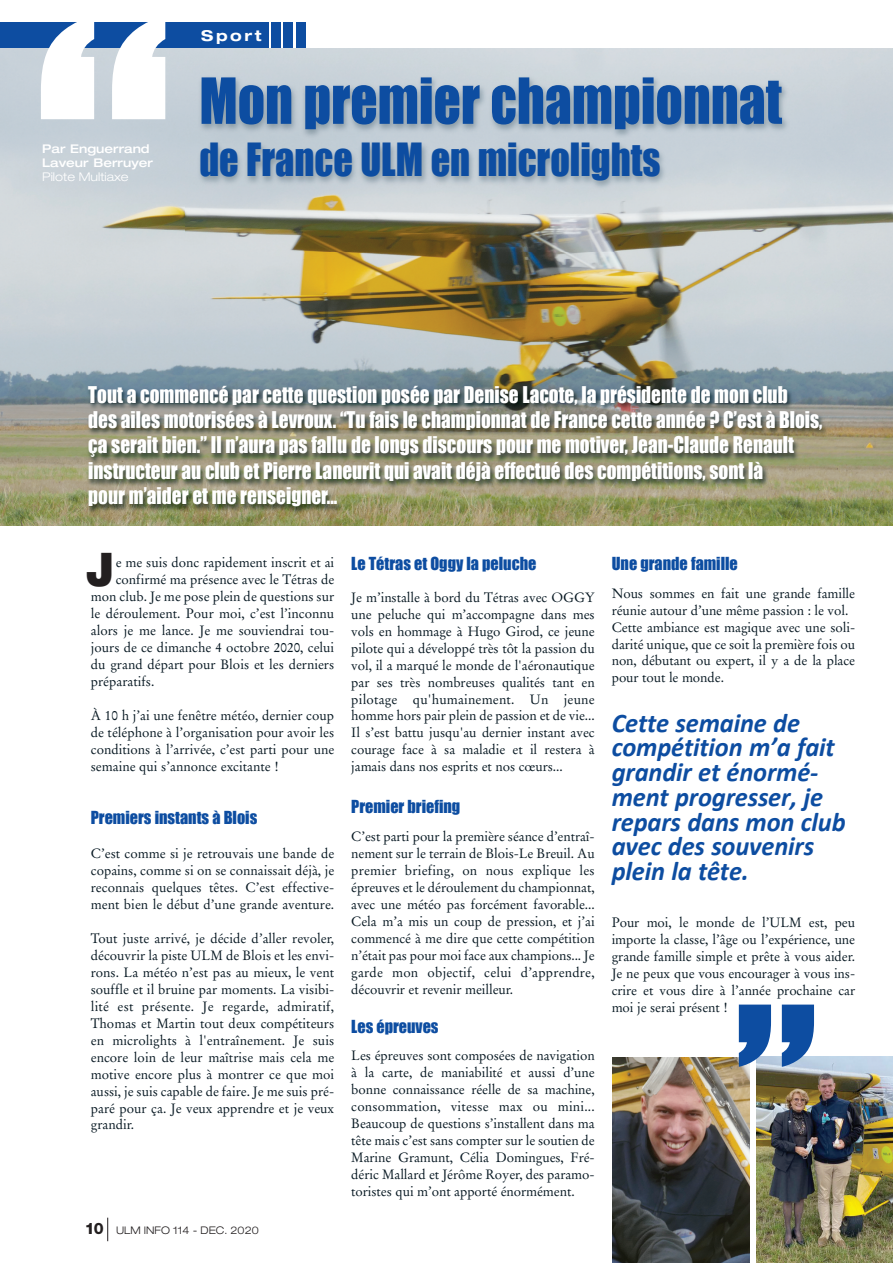
<style>
.page{position:relative;width:893px;height:1263px;background:#fff}
.page>*{position:absolute;margin:0;border:0;box-sizing:border-box;transform-origin:0 0}
.t1{font:402.45px "Impact";color:#fff}
.t2{font:243.3px "Impact";color:#0d4da1}
.t3{font:58.65px "Impact";color:#0d4da1;scale:.91 1}
.t4{font:900 46.5px "Helvetica Neue";color:#231f20}
.t5{font:42px "Impact";color:#0d4da1;scale:.91 1}
.t6{font:italic 700 27px/24.8px "Calibri";letter-spacing:-.005em;color:#0d4da1}
.t7{font:21.15px/25.3px "Impact";color:#fff;scale:.91 1}
.t8{font:16.5px "Impact";color:#0d4da1}
.t9{font:700 expanded 15px "Helvetica Neue";letter-spacing:.17em;color:#fff}
.t10{font:13.5px/17px "Stempel Garamond";color:#071822;text-align:justify}
.t11{font:500 expanded 12px/14.4px "Helvetica Neue";color:#fff}
.t12{font:300 expanded 12px "Helvetica Neue";color:#fff}
.t13{font:300 expanded 10.5px "Helvetica Neue";color:#231f20}
.s1{font-weight:800;font-stretch:normal;font-size:15.75px}
</style>
<div class="page">
<img style="left:0;top:48px;width:892px;height:477px">
<svg style="left:107px;top:1218px;width:1px;height:23px"></svg>
<img style="left:75px;top:375px;width:779px;height:151px">
<div style="left:271px;top:22px;width:9px;height:26px;background:#0d4da1"></div>
<div style="left:284px;top:22px;width:9px;height:26px;background:#0d4da1"></div>
<div style="left:296px;top:22px;width:10px;height:26px;background:#0d4da1"></div>
<div style="left:0;top:22px;width:268px;height:26px;background:#0d4da1"></div>
<img style="left:186px;top:56px;width:707px;height:195px">
<img style="left:612px;top:1057px;width:138px;height:206px">
<img style="left:757px;top:1056px;width:136px;height:207px">
<h1 class="t1" style="left:34px;top:-71px;width:140px">“</h1>
<p class="t11" style="left:42px;top:142px;width:112px">Par Enguerrand<br>Laveur Berruyer</p>
<p class="t12" style="left:42px;top:173px;width:88px">Pilote Multiaxe</p>
<p class="t9" style="left:201px;top:30px;width:62px">Sport</p>
<h3 class="t3" style="left:199px;top:65px;width:642px">Mon premier championnat</h3>
<h3 class="t5" style="left:199px;top:134px;width:508px">de France ULM en microlights</h3>
<p class="t7" style="left:88px;top:381px;width:808px">tout a commencé par cette question posée par Denise Lacote, la présidente de mon club<br>des ailes motorisées à Levroux. “tu fais le championnat de France cette année ? C’est à Blois, ça serait bien.” Il n’aura pas fallu de longs discours pour me motiver, Jean-Claude renault instructeur au club et Pierre Laneurit qui avait déjà effectué des compétitions, sont là<br>pour m’aider et me renseigner...</p>
<h3 class="t4" style="left:86px;top:553px;width:30px">J</h3>
<p class="t10" style="left:116px;top:555px;width:220px">e me suis donc rapidement inscrit et ai</p>
<p class="t10" style="left:116px;top:572px;width:220px">confirmé ma présence avec le Tétras de</p>
<p class="t10" style="left:91px;top:589px;width:245px">mon club. Je me pose plein de questions sur</p>
<p class="t10" style="left:91px;top:606px;width:245px">le déroulement. Pour moi, c’est l’inconnu</p>
<p class="t10" style="left:91px;top:623px;width:245px">alors je me lance. Je me souviendrai tou-</p>
<p class="t10" style="left:91px;top:640px;width:245px">jours de ce dimanche 4 octobre 2020, celui</p>
<p class="t10" style="left:91px;top:657px;width:245px">du grand départ pour Blois et les derniers</p>
<p class="t10" style="left:91px;top:674px;width:65px">préparatifs.</p>
<p class="t10" style="left:91px;top:708px;width:245px">À 10 h j’ai une fenêtre météo, dernier coup de téléphone à l’organisation pour avoir les conditions à l’arrivée, c’est parti pour une semaine qui s’annonce excitante !</p>
<p class="t8" style="left:91px;top:807px;width:168px">Premiers instants à Blois</p>
<p class="t10" style="left:91px;top:846px;width:245px">C’est comme si je retrouvais une bande de copains, comme si on se connaissait déjà, je reconnais quelques têtes. C’est effective&shy;ment bien le début d’une grande aventure.</p>
<p class="t10" style="left:91px;top:931px;width:245px">Tout juste arrivé, je décide d’aller revoler, découvrir la piste ULM de Blois et les envi&shy;rons. La météo n’est pas au mieux, le vent souffle et il bruine par moments. La visibi&shy;lité est présente. Je regarde, admiratif, Thomas et Martin tout deux compétiteurs en microlights à l'entraînement. Je suis encore loin de leur maîtrise mais cela me motive encore plus à montrer ce que moi aussi, je suis capable de faire. Je me suis pré&shy;paré pour ça. Je veux apprendre et je veux grandir.</p>
<p class="t13" style="left:85px;top:1226px;width:175px"><span class="s1">10</span> ULM INFO 114 - DEC. 2020</p>
<p class="t8" style="left:351px;top:553px;width:187px">Le tétras et Oggy la peluche</p>
<p class="t10" style="left:351px;top:590px;width:245px">Je m’installe à bord du Tétras avec OGGY une peluche qui m’accompagne dans mes vols en hommage à Hugo Girod, ce jeune pilote qui a développé très tôt la passion du vol, il a marqué le monde de l'aéronautique par ses très nombreuses qualités tant en pilotage qu'humainement. Un jeune homme hors pair plein de passion et de vie...<br>Il s’est battu jusqu'au dernier instant avec courage face à sa maladie et il restera à jamais dans nos esprits et nos cœurs...</p>
<p class="t8" style="left:351px;top:797px;width:111px">Premier briefing</p>
<p class="t10" style="left:351px;top:829px;width:245px">C’est parti pour la première séance d’entraî&shy;nement sur le terrain de Blois-Le Breuil. Au premier briefing, on nous explique les épreuves et le déroulement du championnat, avec une météo pas forcément favorable...<br>Cela m’a mis un coup de pression, et j’ai commencé à me dire que cette compétition n’était pas pour moi face aux champions... Je garde mon objectif, celui d’apprendre, découvrir et revenir meilleur.</p>
<p class="t8" style="left:351px;top:1016px;width:89px">Les épreuves</p>
<p class="t10" style="left:351px;top:1048px;width:245px">Les épreuves sont composées de navigation à la carte, de maniabilité et aussi d’une bonne connaissance réelle de sa machine, consommation, vitesse max ou mini...<br>Beaucoup de questions s’installent dans ma tête mais c’est sans compter sur le soutien de Marine Gramunt, Célia Domingues, Fré&shy;déric Mallard et Jérôme Royer, des paramo&shy;toristes qui m’ont apporté énormément.</p>
<p class="t8" style="left:612px;top:553px;width:128px">Une grande famille</p>
<p class="t10" style="left:612px;top:586px;width:245px;text-align:left">Nous sommes en fait une grande famille réunie autour d’une même passion : le vol.<br>Cette ambiance est magique avec une soli&shy;darité unique, que ce soit la première fois ou non, débutant ou expert, il y a de la place pour tout le monde.</p>
<h3 class="t6" style="left:612px;top:710px;width:235px">Cette semaine de compétition m’a fait grandir et énormé&shy;ment progresser, je repars dans mon club avec des souvenirs plein la tête.</h3>
<p class="t10" style="left:612px;top:915px;width:245px">Pour moi, le monde de l’ULM est, peu importe la classe, l’âge ou l’expérience, une grande famille simple et prête à vous aider.<br>Je ne peux que vous encourager à vous ins&shy;crire et vous dire à l’année prochaine car moi je serai présent !</p>
<h2 class="t2" style="left:735px;top:952px;width:85px">”</h2>
</div>
